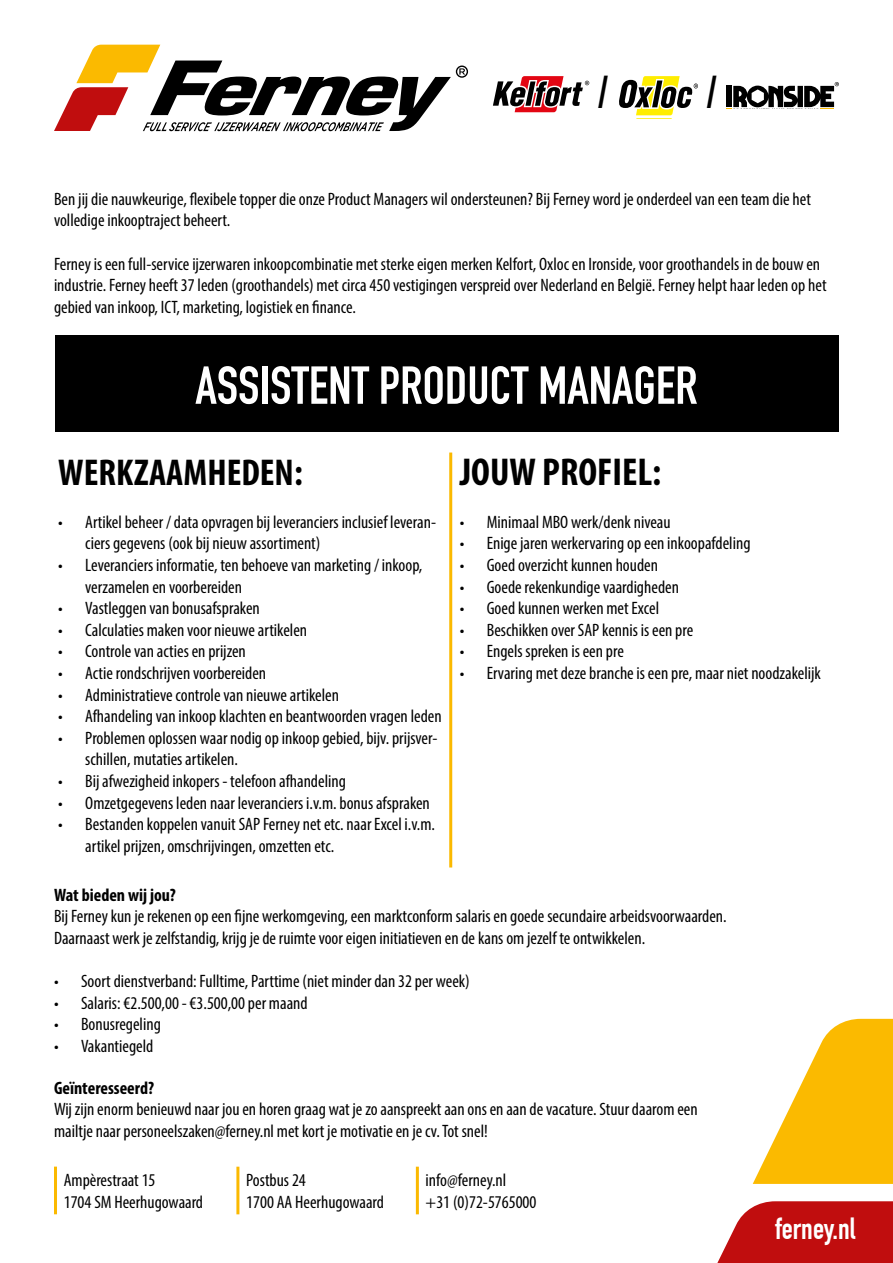
<style>
.page{position:relative;width:893px;height:1263px;background:#fff}
.page>*{position:absolute;margin:0;border:0;box-sizing:border-box;transform-origin:0 0}
.t1{font:52.5px "DIN Engschrift Std";color:#fff}
.t2{font:45px "DIN Engschrift Std";color:#000}
.t3{font:700 condensed 39px "Myriad Pro";color:#000}
.t4{font:700 condensed 37.5px "Myriad Pro";color:#000}
.t5{font:30px "DIN Engschrift Std";color:#fff}
.t6{font:condensed 18px/21.6px "Myriad Pro";color:#000}
.t7{font:700 condensed 18px "Myriad Pro";color:#000}
</style>
<div class="page">
<div style="left:55px;top:335px;width:783px;height:97px;background:#000"></div>
<hr style="left:449px;top:452px;width:3px;height:415px;background:#fbb900">
<hr style="left:54px;top:1166px;width:3px;height:48px;background:#fbb900">
<hr style="left:236px;top:1167px;width:3px;height:47px;background:#fbb900">
<hr style="left:416px;top:1167px;width:3px;height:47px;background:#fbb900">
<svg style="left:54px;top:45px;width:414px;height:86px"></svg>
<svg style="left:493px;top:76px;width:96px;height:36px"></svg>
<div style="left:726px;top:86px;width:6px;height:21px;background:#000"></div>
<svg style="left:733px;top:82px;width:106px;height:25px"></svg>
<svg style="left:619px;top:76px;width:79px;height:39px"></svg>
<svg style="left:753px;top:1019px;width:140px;height:165px"></svg>
<svg style="left:717px;top:1201px;width:176px;height:62px;background:#c62627"></svg>
<h2 class="t2" style="left:598px;top:66px;width:11px">/</h2>
<h2 class="t2" style="left:707px;top:66px;width:11px">/</h2>
<p class="t6" style="left:54px;top:188px;width:758px">Ben jij die nauwkeurige, flexibele topper die onze Product Managers wil ondersteunen? Bij Ferney word je onderdeel van een team die het volledige inkooptraject beheert.</p>
<p class="t6" style="left:54px;top:253px;width:774px">Ferney is een full-service ijzerwaren inkoopcombinatie met sterke eigen merken Kelfort, Oxloc en Ironside, voor groothandels in de bouw en industrie. Ferney heeft 37 leden (groothandels) met circa 450 vestigingen verspreid over Nederland en België. Ferney helpt haar leden op het gebied van inkoop, ICT, marketing, logistiek en finance.</p>
<h1 class="t1" style="left:195px;top:355px;width:504px">ASSISTENT PRODUCT MANAGER</h1>
<h3 class="t4" style="left:58px;top:449px;width:246px">WERKZAAMHEDEN:</h3>
<p class="t6" style="left:85px;top:511px;width:352px;text-indent:-27px">• Artikel beheer / data opvragen bij leveranciers inclusief leveran&shy;ciers gegevens (ook bij nieuw assortiment)</p>
<p class="t6" style="left:85px;top:554px;width:339px;text-indent:-27px">• Leveranciers informatie, ten behoeve van marketing / inkoop, verzamelen en voorbereiden</p>
<p class="t6" style="left:58px;top:597px;width:203px">• Vastleggen van bonusafspraken</p>
<p class="t6" style="left:58px;top:619px;width:250px">• Calculaties maken voor nieuwe artikelen</p>
<p class="t6" style="left:58px;top:640px;width:189px">• Controle van acties en prijzen</p>
<p class="t6" style="left:58px;top:662px;width:209px">• Actie rondschrijven voorbereiden</p>
<p class="t6" style="left:58px;top:684px;width:282px">• Administratieve controle van nieuwe artikelen</p>
<p class="t6" style="left:58px;top:705px;width:385px">• Afhandeling van inkoop klachten en beantwoorden vragen leden</p>
<p class="t6" style="left:85px;top:727px;width:354px;text-indent:-27px">• Problemen oplossen waar nodig op inkoop gebied, bijv. prijsver&shy;schillen, mutaties artikelen.</p>
<p class="t6" style="left:58px;top:770px;width:289px">• Bij afwezigheid inkopers - telefoon afhandeling</p>
<p class="t6" style="left:58px;top:792px;width:373px">• Omzetgegevens leden naar leveranciers i.v.m. bonus afspraken</p>
<p class="t6" style="left:85px;top:813px;width:351px;text-indent:-27px">• Bestanden koppelen vanuit SAP Ferney net etc. naar Excel i.v.m. artikel prijzen, omschrijvingen, omzetten etc.</p>
<h3 class="t3" style="left:460px;top:447px;width:203px">JOUW PROFIEL:</h3>
<p class="t6" style="left:460px;top:511px;width:212px">• Minimaal MBO werk/denk niveau</p>
<p class="t6" style="left:460px;top:532px;width:292px">• Enige jaren werkervaring op een inkoopafdeling</p>
<p class="t6" style="left:460px;top:554px;width:200px">• Goed overzicht kunnen houden</p>
<p class="t6" style="left:460px;top:576px;width:221px">• Goede rekenkundige vaardigheden</p>
<p class="t6" style="left:460px;top:597px;width:201px">• Goed kunnen werken met Excel</p>
<p class="t6" style="left:460px;top:619px;width:235px">• Beschikken over SAP kennis is een pre</p>
<p class="t6" style="left:460px;top:640px;width:166px">• Engels spreken is een pre</p>
<p class="t6" style="left:460px;top:662px;width:363px">• Ervaring met deze branche is een pre, maar niet noodzakelijk</p>
<p class="t7" style="left:54px;top:884px;width:123px">Wat bieden wij jou?</p>
<p class="t6" style="left:54px;top:905px;width:674px">Bij Ferney kun je rekenen op een fijne werkomgeving, een marktconform salaris en goede secundaire arbeidsvoorwaarden.<br>Daarnaast werk je zelfstandig, krijg je de ruimte voor eigen initiatieven en de kans om jezelf te ontwikkelen.</p>
<p class="t6" style="left:54px;top:970px;width:417px">• Soort dienstverband: Fulltime, Parttime (niet minder dan 32 per week)</p>
<p class="t6" style="left:54px;top:992px;width:255px">• Salaris: €2.500,00 - €3.500,00 per maand</p>
<p class="t6" style="left:54px;top:1013px;width:108px">• Bonusregeling</p>
<p class="t6" style="left:54px;top:1035px;width:101px">• Vakantiegeld</p>
<p class="t7" style="left:54px;top:1076px;width:102px">Geïnteresseerd?</p>
<p class="t6" style="left:54px;top:1098px;width:645px">Wij zijn enorm benieuwd naar jou en horen graag wat je zo aanspreekt aan ons en aan de vacature. Stuur daarom een mailtje naar personeelszaken@ferney.nl met kort je motivatie en je cv. Tot snel!</p>
<p class="t6" style="left:64px;top:1169px;width:141px">Ampèrestraat 15<br>1704 SM Heerhugowaard</p>
<p class="t6" style="left:246px;top:1169px;width:139px">Postbus 24<br>1700 AA Heerhugowaard</p>
<p class="t6" style="left:426px;top:1169px;width:112px">info@ferney.nl<br>+31 (0)72-5765000</p>
<h3 class="t5" style="left:775px;top:1211px;width:82px">ferney.nl</h3>
</div>
